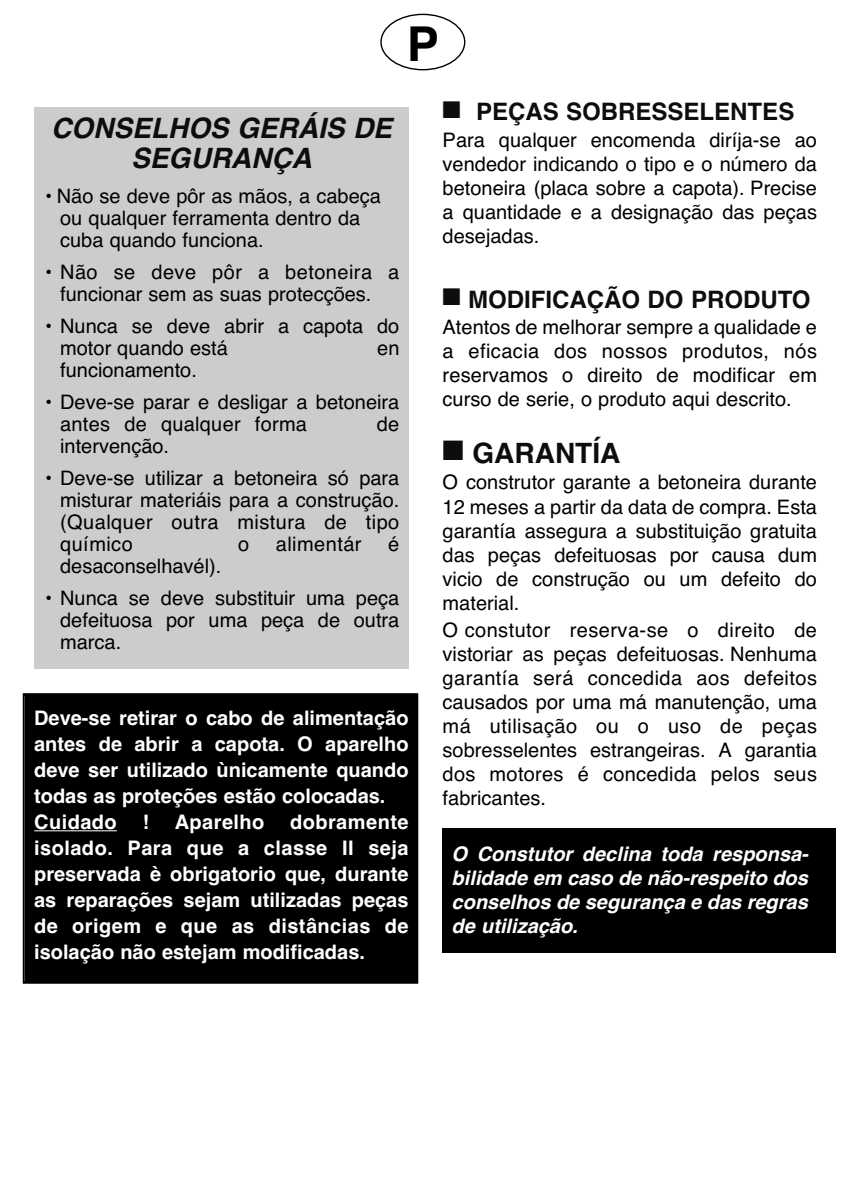
<style>
.page{position:relative;width:851px;height:1191px;background:#fff}
.page>*{position:absolute;margin:0;border:0;box-sizing:border-box;transform-origin:0 0}
.t1{font:700 48px "Helvetica";color:#000}
.t2{font:italic 700 28px/30px "Helvetica";color:#0d0d0d;text-align:center}
.t3{font:700 28px "Helvetica";color:#0d0d0d}
.t4{font:700 24px "Helvetica";color:#0d0d0d}
.t5{font:20px/24px "Helvetica";color:#000;text-align:justify}
.t6{font:700 20px/26px "Helvetica";color:#fff}
.t7{font:italic 700 20px/24px "Helvetica";color:#fff;text-align:justify}
.t8{font:20px "Helvetica";letter-spacing:.02em;color:#000}
.t9{font:700 20px "Helvetica";letter-spacing:.02em;color:#fff}
</style>
<div class="page">
<svg style="left:380px;top:14px;width:85px;height:56px"></svg>
<div style="left:25px;top:695px;width:391px;height:286px;background:#000"></div>
<div style="left:23px;top:693px;width:395px;height:290px;border:2px solid #000"></div>
<div style="left:442px;top:828px;width:393px;height:124px;background:#000"></div>
<div style="left:34px;top:107px;width:374px;height:562px;background:#ccc"></div>
<hr style="left:34px;top:830px;width:83px;height:1px;background:#fff">
<h1 class="t1" style="left:407px;top:26px;width:34px">P</h1>
<h2 class="t2" style="left:51px;top:116px;width:348px">CONSELHOS GERÁIS DE<br>SEGURANÇA</h2>
<p class="t5" style="left:60px;top:187px;width:322px;line-height:22px;text-align:left;text-indent:-16px">• Não se deve pôr as mãos, a cabeça ou qualquer ferramenta dentro da cuba quando funciona.</p>
<p class="t5" style="left:44px;top:263px;width:357px;line-height:22px;text-align:center">• Não se deve pôr a betoneira a funcionar sem as suas protecções.</p>
<p class="t5" style="left:60px;top:317px;width:340px;line-height:22px;text-indent:-16px">• Nunca se deve abrir a capota do motor quando está</p>
<p class="t5" style="left:377px;top:338px;width:24px">en</p>
<p class="t5" style="left:60px;top:360px;width:138px">funcionamento.</p>
<p class="t5" style="left:60px;top:393px;width:340px;line-height:22px;text-indent:-16px">• Deve-se parar e desligar a betoneira antes de qualquer forma</p>
<p class="t5" style="left:377px;top:414px;width:24px">de</p>
<p class="t5" style="left:60px;top:436px;width:110px">intervenção.</p>
<p class="t5" style="left:60px;top:469px;width:340px;line-height:22px;text-indent:-16px">• Deve-se utilizar a betoneira só para misturar materiáis para a construção. (Qualquer outra mistura de tipo químico</p>
<p class="t5" style="left:238px;top:534px;width:13px">o</p>
<p class="t8" style="left:276px;top:537px;width:87px">alimentár</p>
<p class="t5" style="left:388px;top:534px;width:13px">é</p>
<p class="t5" style="left:60px;top:556px;width:163px">desaconselhavél).</p>
<p class="t5" style="left:60px;top:589px;width:340px;line-height:22px;text-indent:-16px">• Nunca se deve substituir uma peça defeituosa por uma peça de outra marca.</p>
<p class="t6" style="left:34px;top:707px;width:376px">Deve-se retirar o cabo de alimentação antes de abrir a capota. O aparelho deve ser utilizado ùnicamente quando todas as proteções estão colocadas.<br>Cuidado</p>
<p class="t6" style="left:142px;top:811px;width:8px">!</p>
<p class="t9" style="left:175px;top:815px;width:91px">Aparelho</p>
<p class="t6" style="left:34px;top:811px;width:376px;text-align:justify;text-indent:256px">dobramente isolado. Para que a classe II seja preservada è obrigatorio que, durante as reparações sejam utilizadas peças de origem e que as distâncias de isolação não estejam modificadas.</p>
<p class="t4" style="left:442px;top:103px;width:353px">■ PEÇAS SOBRESSELENTES</p>
<p class="t5" style="left:442px;top:130px;width:376px">Para qualquer encomenda diríja-se ao vendedor indicando o tipo e o número da betoneira (placa sobre a capota). Precise a quantidade e a designação das peças desejadas.</p>
<p class="t4" style="left:442px;top:290px;width:369px">■ MODIFICAÇÃO DO PRODUTO</p>
<p class="t5" style="left:442px;top:317px;width:376px">Atentos de melhorar sempre a qualidade e a eficacia dos nossos produtos, nós reservamos o direito de modificar em curso de serie, o produto aqui descrito.</p>
<h2 class="t3" style="left:442px;top:442px;width:179px">■ GARANTÍA</h2>
<p class="t5" style="left:442px;top:472px;width:376px">O construtor garante a betoneira durante 12 meses a partir da data de compra. Esta garantía assegura a substituição gratuita das peças defeituosas por causa dum vicio de construção ou um defeito do material.</p>
<p class="t5" style="left:442px;top:619px;width:376px">O constutor reserva-se o direito de vistoriar as peças defeituosas. Nenhuma garantía será concedida aos defeitos causados por uma má manutenção, uma má utilisação ou o uso de peças sobresselentes estrangeiras. A garantia dos motores é concedida pelos seus fabricantes.</p>
<p class="t7" style="left:451px;top:844px;width:361px">O Constutor declina toda responsa&shy;bilidade em caso de não-respeito dos conselhos de segurança e das regras de utilização.</p>
</div>
